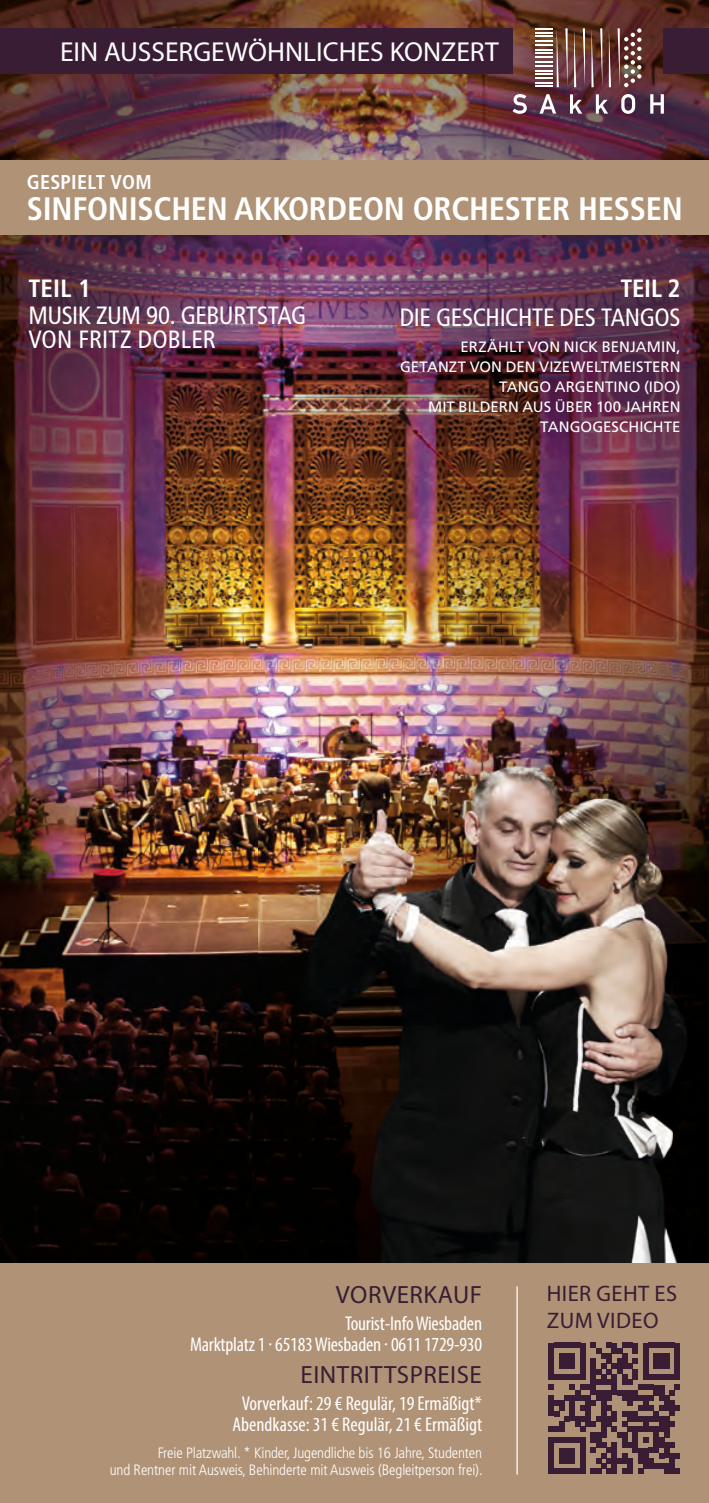
<style>
.page{position:relative;width:709px;height:1503px;background:#fff}
.page>*{position:absolute;margin:0;border:0;box-sizing:border-box;transform-origin:0 0}
.t1{font:700 condensed 32.5px "Frutiger LT";letter-spacing:-.01em;color:#fff}
.t2{font:27.5px "Myriad Pro";color:#fff}
.t3{font:condensed 25px/24.5px "Frutiger LT";letter-spacing:-.015em;color:#fff}
.t4{font:25px "Myriad Pro";letter-spacing:.02em;color:#381d34}
.t5{font:700 condensed 25px "Frutiger LT";color:#fff}
.t6{font:22.5px/27.5px "Myriad Pro";letter-spacing:.02em;color:#381d34}
.t7{font:condensed 20px/21.5px "Myriad Pro";letter-spacing:-.01em;color:#fff;text-align:right}
.t8{font:700 condensed 20px "Frutiger LT";letter-spacing:.015em;color:#fff}
.t9{font:300 condensed 15px/16.5px "Frutiger LT";letter-spacing:-.005em;color:#fff;text-align:right}
.t10{font:15px/20px "Frutiger LT";letter-spacing:.005em;color:#fff;text-align:right}
</style>
<div class="page">
<img style="left:0;top:0;width:443px;height:521px">
<img style="left:443px;top:0;width:266px;height:241px">
<img style="left:443px;top:469px;width:266px;height:226px">
<img style="left:0;top:521px;width:265px;height:742px">
<img style="left:265px;top:521px;width:179px;height:161px">
<img style="left:702px;top:695px;width:7px;height:568px">
<img style="left:258px;top:682px;width:444px;height:581px">
<div style="left:0;top:1263px;width:709px;height:239px;background:#b09276"></div>
<svg style="left:549px;top:1342px;width:131px;height:131px"></svg>
<hr style="left:516px;top:1286px;width:2px;height:188px;background:#fff">
<img style="left:488px;top:3px;width:201px;height:136px">
<svg style="left:512px;top:94px;width:15px;height:20px"></svg>
<svg style="left:539px;top:94px;width:17px;height:20px"></svg>
<svg style="left:570px;top:94px;width:12px;height:20px"></svg>
<svg style="left:596px;top:94px;width:12px;height:20px"></svg>
<svg style="left:621px;top:94px;width:14px;height:20px"></svg>
<svg style="left:650px;top:94px;width:14px;height:20px"></svg>
<svg style="left:574px;top:28px;width:2px;height:59px"></svg>
<svg style="left:600px;top:28px;width:2px;height:59px"></svg>
<svg style="left:565px;top:28px;width:2px;height:59px"></svg>
<svg style="left:583px;top:28px;width:2px;height:59px"></svg>
<svg style="left:609px;top:28px;width:2px;height:59px"></svg>
<svg style="left:591px;top:28px;width:2px;height:59px"></svg>
<svg style="left:535px;top:28px;width:24px;height:59px"></svg>
<svg style="left:617px;top:28px;width:24px;height:59px"></svg>
<div style="left:0;top:28px;width:512px;height:46px;background:#381d34"></div>
<div style="left:663px;top:28px;width:46px;height:46px;background:#381d34"></div>
<img style="left:364px;top:241px;width:345px;height:228px">
<div style="left:0;top:160px;width:709px;height:74px;background:#b09276"></div>
<h2 class="t2" style="left:60px;top:35px;width:440px">EIN AUSSERGEWÖHNLICHES KONZERT</h2>
<p class="t8" style="left:27px;top:170px;width:126px">GESPIELT VOM</p>
<h1 class="t1" style="left:27px;top:190px;width:657px">SINFONISCHEN AKKORDEON ORCHESTER HESSEN</h1>
<p class="t5" style="left:28px;top:273px;width:64px">TEIL 1</p>
<p class="t3" style="left:28px;top:303px;width:280px">MUSIK ZUM 90. GEBURTSTAG<br>VON FRITZ DOBLER</p>
<p class="t5" style="left:620px;top:273px;width:62px">TEIL 2</p>
<p class="t3" style="left:400px;top:305px;width:282px">DIE GESCHICHTE DES TANGOS</p>
<p class="t10" style="left:400px;top:336px;width:282px">ERZÄHLT VON NICK BENJAMIN,<br>GETANZT VON DEN VIZEWELTMEISTERN<br>TANGO ARGENTINO (IDO)<br>MIT BILDERN AUS ÜBER 100 JAHREN<br>TANGOGESCHICHTE</p>
<p class="t4" style="left:336px;top:1278px;width:147px">VORVERKAUF</p>
<p class="t7" style="left:190px;top:1312px;width:293px">Tourist-Info Wiesbaden<br>Marktplatz 1 · 65183 Wiesbaden · 0611 1729-930</p>
<p class="t4" style="left:300px;top:1358px;width:183px">EINTRITTSPREISE</p>
<p class="t7" style="left:232px;top:1391px;width:251px;text-align:center">Vorverkauf: 29 € Regulär, 19 Ermäßigt*<br>Abendkasse: 31 € Regulär, 21 € Ermäßigt</p>
<p class="t9" style="left:110px;top:1444px;width:374px">Freie Platzwahl. * Kinder, Jugendliche bis 16 Jahre, Studenten<br>und Rentner mit Ausweis, Behinderte mit Ausweis (Begleitperson frei).</p>
<p class="t6" style="left:547px;top:1279px;width:132px">HIER GEHT ES<br>ZUM VIDEO</p>
</div>
